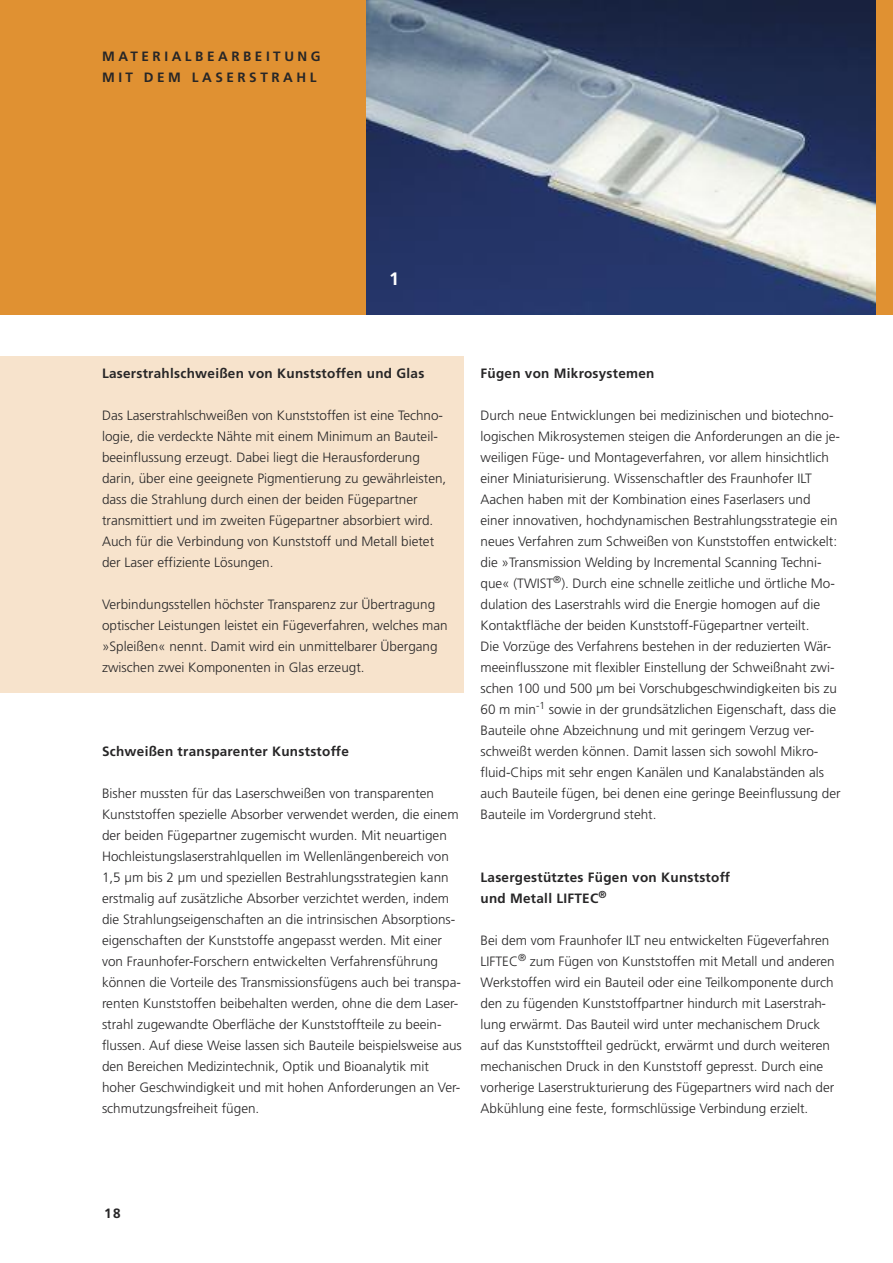
<style>
.page{position:relative;width:893px;height:1263px;background:#fff}
.page>*{position:absolute;margin:0;border:0;box-sizing:border-box;transform-origin:0 0}
.t1{font:700 18px "Frutiger LT Com";color:#fff}
.t2{font:300 13.5px/21px "Frutiger LT Com";color:#272627}
.t3{font:700 13.5px/21px "Frutiger LT Com";letter-spacing:.02em;color:#272627}
.t4{font:700 13.5px/21px "Frutiger LT Com";letter-spacing:.26em;color:#272627}
</style>
<div class="page">
<div style="left:0;top:357px;width:463px;height:336px;background:#f7e3cc"></div>
<div style="left:0;top:0;width:893px;height:315px;background:#e09132"></div>
<img style="left:367px;top:0;width:509px;height:315px">
<p class="t4" style="left:102px;top:46px;width:220px">MATERIALBEARBEITUNG<br>MIT DEM LASERSTRAHL</p>
<h1 class="t1" style="left:389px;top:268px;width:12px">1</h1>
<p class="t3" style="left:102px;top:362px;width:324px">Laserstrahlschweißen von Kunststoffen und Glas</p>
<p class="t2" style="left:102px;top:405px;width:346px">Das Laserstrahlschweißen von Kunststoffen ist eine Techno&shy;logie, die verdeckte Nähte mit einem Minimum an Bauteil&shy;beeinflussung erzeugt. Dabei liegt die Herausforderung darin, über eine geeignete Pigmentierung zu gewährleisten, dass die Strahlung durch einen der beiden Fügepartner transmittiert und im zweiten Fügepartner absorbiert wird.<br>Auch für die Verbindung von Kunststoff und Metall bietet der Laser effiziente Lösungen.</p>
<p class="t2" style="left:102px;top:594px;width:347px">Verbindungsstellen höchster Transparenz zur Übertragung optischer Leistungen leistet ein Fügeverfahren, welches man »Spleißen« nennt. Damit wird ein unmittelbarer Übergang zwischen zwei Komponenten in Glas erzeugt.</p>
<p class="t3" style="left:102px;top:740px;width:248px">Schweißen transparenter Kunststoffe</p>
<p class="t2" style="left:102px;top:783px;width:361px">Bisher mussten für das Laserschweißen von transparenten Kunststoffen spezielle Absorber verwendet werden, die einem der beiden Fügepartner zugemischt wurden. Mit neuartigen Hochleistungslaserstrahlquellen im Wellenlängenbereich von 1,5 µm bis 2 µm und speziellen Bestrahlungsstrategien kann erstmalig auf zusätzliche Absorber verzichtet werden, indem die Strahlungseigenschaften an die intrinsischen Absorptions&shy;eigenschaften der Kunststoffe angepasst werden. Mit einer von Fraunhofer-Forschern entwickelten Verfahrensführung können die Vorteile des Transmissionsfügens auch bei transpa&shy;renten Kunststoffen beibehalten werden, ohne die dem Laser&shy;strahl zugewandte Oberfläche der Kunststoffteile zu beein&shy;flussen. Auf diese Weise lassen sich Bauteile beispielsweise aus den Bereichen Medizintechnik, Optik und Bioanalytik mit hoher Geschwindigkeit und mit hohen Anforderungen an Ver&shy;schmutzungsfreiheit fügen.</p>
<p class="t3" style="left:480px;top:362px;width:176px">Fügen von Mikrosystemen</p>
<p class="t2" style="left:480px;top:405px;width:362px">Durch neue Entwicklungen bei medizinischen und biotechno&shy;logischen Mikrosystemen steigen die Anforderungen an die je&shy;weiligen Füge- und Montageverfahren, vor allem hinsichtlich einer Miniaturisierung. Wissenschaftler des Fraunhofer ILT Aachen haben mit der Kombination eines Faserlasers und einer innovativen, hochdynamischen Bestrahlungsstrategie ein neues Verfahren zum Schweißen von Kunststoffen entwickelt: die »Transmission Welding by Incremental Scanning Techni&shy;que« (TWIST<sup>®</sup>). Durch eine schnelle zeitliche und örtliche Mo&shy;dulation des Laserstrahls wird die Energie homogen auf die Kontaktfläche der beiden Kunststoff-Fügepartner verteilt.<br>Die Vorzüge des Verfahrens bestehen in der reduzierten Wär&shy;meeinflusszone mit flexibler Einstellung der Schweißnaht zwi&shy;schen 100 und 500 µm bei Vorschubgeschwindigkeiten bis zu 60 m min<sup>-1</sup> sowie in der grundsätzlichen Eigenschaft, dass die Bauteile ohne Abzeichnung und mit geringem Verzug ver&shy;schweißt werden können. Damit lassen sich sowohl Mikro&shy;fluid-Chips mit sehr engen Kanälen und Kanalabständen als auch Bauteile fügen, bei denen eine geringe Beeinflussung der Bauteile im Vordergrund steht.</p>
<p class="t3" style="left:480px;top:866px;width:251px">Lasergestütztes Fügen von Kunststoff und Metall LIFTEC<sup>®</sup></p>
<p class="t2" style="left:480px;top:930px;width:356px">Bei dem vom Fraunhofer ILT neu entwickelten Fügeverfahren LIFTEC<sup>®</sup> zum Fügen von Kunststoffen mit Metall und anderen Werkstoffen wird ein Bauteil oder eine Teilkomponente durch den zu fügenden Kunststoffpartner hindurch mit Laserstrah&shy;lung erwärmt. Das Bauteil wird unter mechanischem Druck auf das Kunststoffteil gedrückt, erwärmt und durch weiteren mechanischen Druck in den Kunststoff gepresst. Durch eine vorherige Laserstrukturierung des Fügepartners wird nach der Abkühlung eine feste, formschlüssige Verbindung erzielt.</p>
<p class="t3" style="left:104px;top:1202px;width:18px">18</p>
</div>
